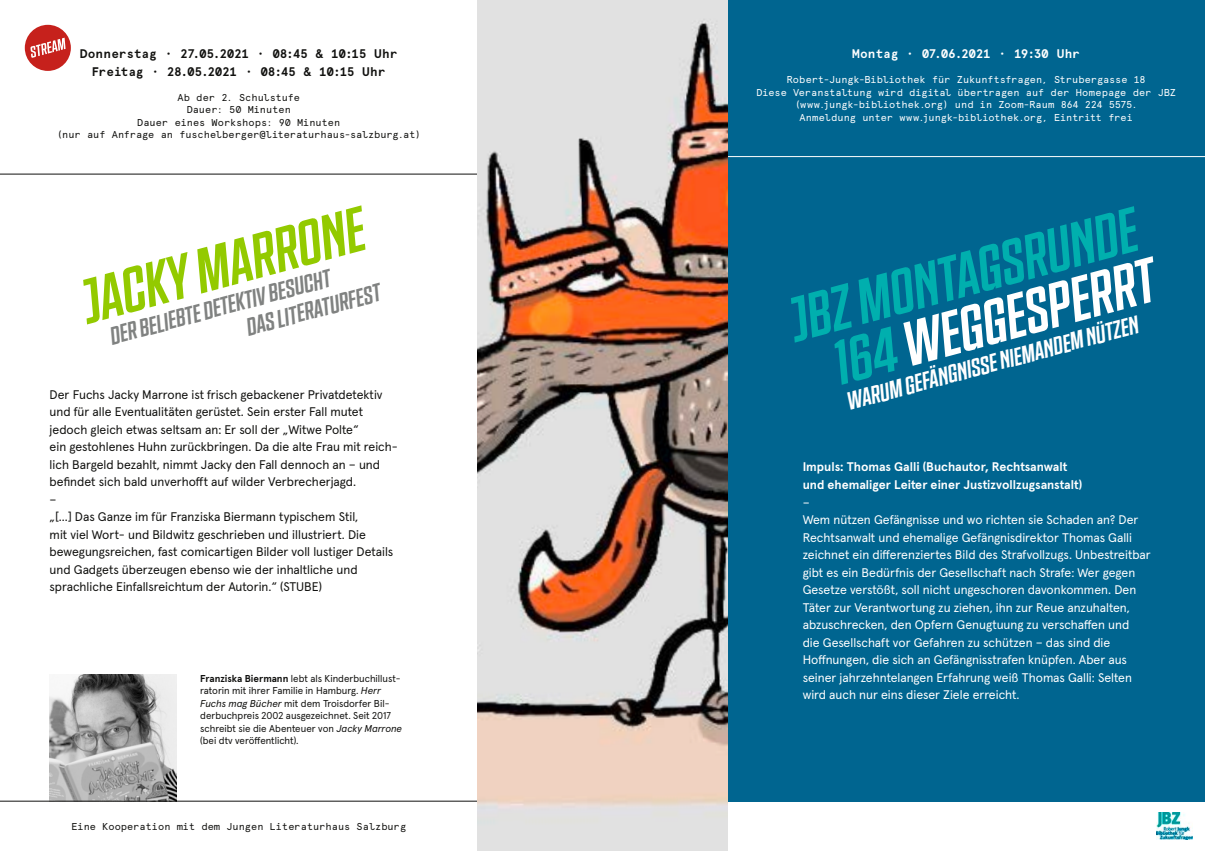
<style>
.page{position:relative;width:1205px;height:851px;background:#fff}
.page>*{position:absolute;margin:0;border:0;box-sizing:border-box;transform-origin:0 0}
.t1{font:italic 62.5px/53.1px "NTF Grand Medium";color:#00afae;text-align:center}
.t2{font:italic 62.5px "NTF Grand Medium";color:#93ca00}
.t3{font:italic 25px/26.5px "NTF Grand Medium";color:#808281}
.t4{font:italic 25px "NTF Grand Medium";color:#fff}
.t5{font:12.5px/17.5px "Apercu Pro";color:#11110f}
.t6{font:12.5px/17.5px "Apercu Pro";color:#fff}
.t7{font:700 12.5px/17.5px "Apercu Pro";color:#fff}
.t8{font:700 12.5px/17.5px "Apercu Mono Pro";letter-spacing:-.03em;color:#11110f;text-align:center}
.t9{font:700 12.5px "Apercu Mono Pro";letter-spacing:-.02em;color:#fff}
.t10{font:10px/12.5px "Apercu Mono Pro";letter-spacing:-.005em;color:#fff;text-align:center}
.t11{font:10px/12.5px "Apercu Pro";color:#11110f}
.t12{font:10px/12.5px "Apercu Mono Pro";color:#11110f;text-align:center}
.s1{font-weight:700}
.s2{font-style:italic}
.s3{color:#fff}
</style>
<div class="page">
<img style="left:50px;top:674px;width:126px;height:126px">
<div style="left:726px;top:0;width:479px;height:801px;background:#006590"></div>
<hr style="left:0;top:800px;width:602px;height:1px;background:#11110f">
<hr style="left:0;top:174px;width:488px;height:1px;background:#11110f">
<hr style="left:727px;top:156px;width:478px;height:1px;background:#fff">
<img style="left:477px;top:0;width:250px;height:850px">
<img style="left:1157px;top:812px;width:35px;height:27px">
<div style="left:25px;top:25px;width:46px;height:46px;background:#c6211c;border-radius:50%"></div>
<svg style="left:30px;top:38px;width:36px;height:20px"></svg>
<p class="t8" style="left:80px;top:44px;width:319px">Donnerstag · 27.05.2021 · 08:45 &amp; 10:15 Uhr<br>Freitag · 28.05.2021 · 08:45 &amp; 10:15 Uhr</p>
<p class="t12" style="left:57px;top:90px;width:366px">Ab der 2. Schulstufe<br>Dauer: 50 Minuten<br>Dauer eines Workshops: 90 Minuten<br>(nur auf Anfrage an fuschelberger@literaturhaus-salzburg.at)</p>
<h1 class="t2" style="left:74px;top:267px;width:292px;rotate:-15deg">JACKY MARRONE</h1>
<h2 class="t3" style="left:237px;top:288px;width:139px;text-indent:-134px;rotate:-15deg">DER BELIEBTE DETEKTIV BESUCHT<br>DAS LITERATURFEST</h2>
<p class="t5" style="left:50px;top:384px;width:350px">Der Fuchs Jacky Marrone ist frisch gebackener Privatdetektiv und für alle Eventualitäten gerüstet. Sein erster Fall mutet jedoch gleich etwas seltsam an: Er soll der „Witwe Polte“<br>ein gestohlenes Huhn zurückbringen. Da die alte Frau mit reich&shy;lich Bargeld bezahlt, nimmt Jacky den Fall dennoch an – und befindet sich bald unverhofft auf wilder Verbrecherjagd.<br>–<br>„[...] Das Ganze im für Franziska Biermann typischem Stil,<br>mit viel Wort- und Bildwitz geschrieben und illustriert. Die bewegungsreichen, fast comicartigen Bilder voll lustiger Details und Gadgets überzeugen ebenso wie der inhaltliche und sprachliche Einfallsreichtum der Autorin.“ (STUBE)</p>
<p class="t11" style="left:200px;top:671px;width:203px"><span class="s1">Franziska Biermann</span> lebt als Kinderbuchillust&shy;ratorin mit ihrer Familie in Hamburg. <span class="s2">Herr Fuchs mag Bücher</span> mit dem Troisdorfer Bil&shy;derbuchpreis 2002 ausgezeichnet. Seit 2017 schreibt sie die Abenteuer von <span class="s2">Jacky Marrone </span>(bei dtv veröffentlicht).</p>
<p class="t12" style="left:71px;top:819px;width:336px">Eine Kooperation mit dem Jungen Literaturhaus Salzburg</p>
<p class="t9" style="left:852px;top:44px;width:230px">Montag · 07.06.2021 · 19:30 Uhr</p>
<p class="t10" style="left:756px;top:73px;width:421px">Robert-Jungk-Bibliothek für Zukunftsfragen, Strubergasse 18<br>Diese Veranstaltung wird digital übertragen auf der Homepage der JBZ (www.jungk-bibliothek.org) und in Zoom-Raum 864 224 5575.<br>Anmeldung unter www.jungk-bibliothek.org, Eintritt frei</p>
<h1 class="t1" style="left:784px;top:294px;width:364px;rotate:-15deg">JBZ MONTAGSRUNDE<br>164<span class="s3">WEGGESPERRT</span></h1>
<h2 class="t4" style="left:844px;top:387px;width:302px;rotate:-15deg">WARUM GEFÄNGNISSE NIEMANDEM NÜTZEN</h2>
<p class="t7" style="left:803px;top:457px;width:281px">Impuls: Thomas Galli (Buchautor, Rechtsanwalt und ehemaliger Leiter einer Justizvollzugsanstalt)</p>
<p class="t6" style="left:803px;top:492px;width:349px">–<br>Wem nützen Gefängnisse und wo richten sie Schaden an? Der Rechtsanwalt und ehemalige Gefängnisdirektor Thomas Galli zeichnet ein differenziertes Bild des Strafvollzugs. Unbestreitbar gibt es ein Bedürfnis der Gesellschaft nach Strafe: Wer gegen Gesetze verstößt, soll nicht ungeschoren davonkommen. Den Täter zur Verantwortung zu ziehen, ihn zur Reue anzuhalten, abzuschrecken, den Opfern Genugtuung zu verschaffen und<br>die Gesellschaft vor Gefahren zu schützen – das sind die Hoffnungen, die sich an Gefängnisstrafen knüpfen. Aber aus seiner jahrzehntelangen Erfahrung weiß Thomas Galli: Selten wird auch nur eins dieser Ziele erreicht.</p>
</div>
